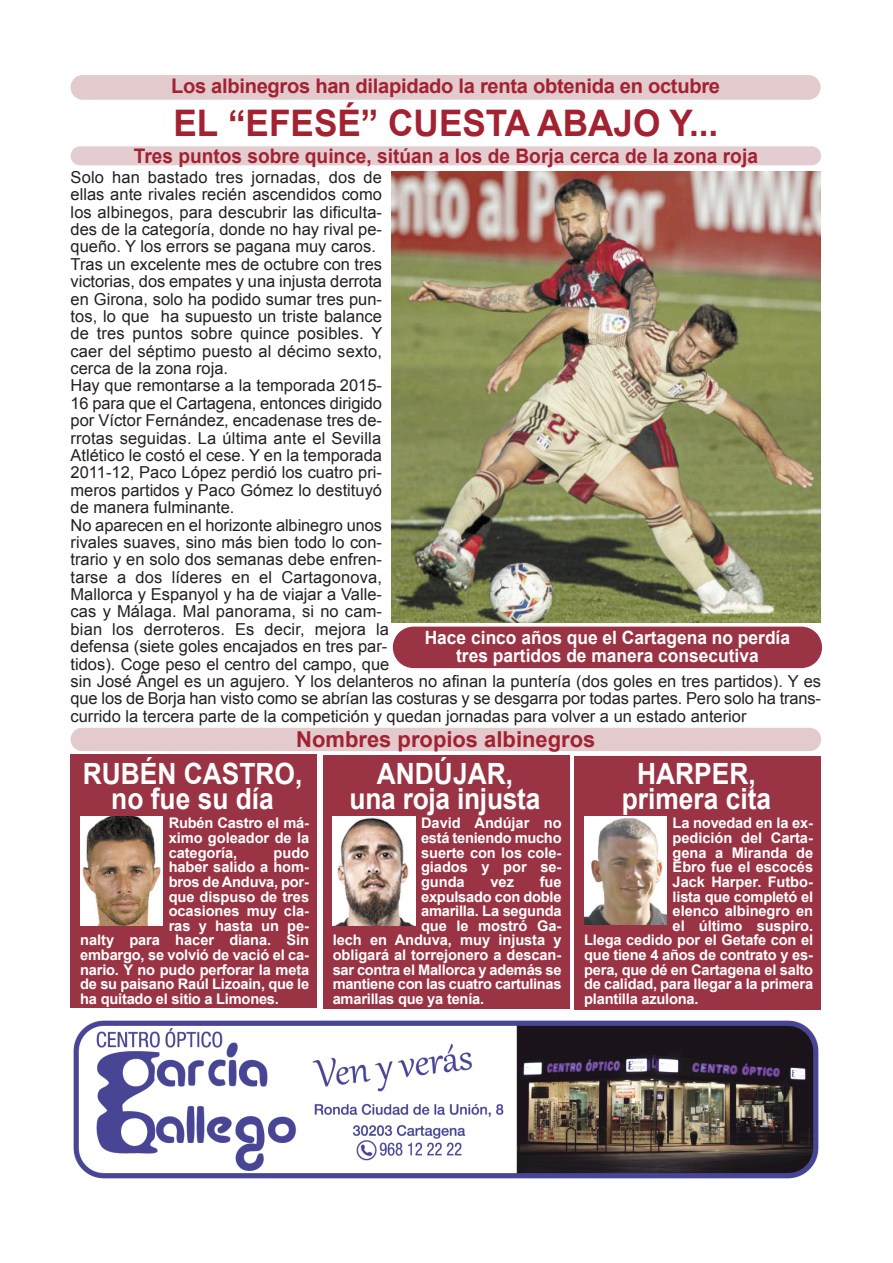
<style>
.page{position:relative;width:893px;height:1263px;background:#fff}
.page>*{position:absolute;margin:0;border:0;box-sizing:border-box;transform-origin:0 0}
.t1{font:700 36.6px "Arial";color:#a22232;scale:.96 1}
.t2{font:700 29.25px/25.7px "Arial";color:#fff;text-align:center;scale:.9 1}
.t3{font:700 21.9px "Arial";color:#a22232}
.t4{font:700 20.1px "Arial";letter-spacing:-.015em;color:#a22232;scale:.95 1}
.t5{font:700 20.1px "Arial";letter-spacing:-.015em;color:#a22232}
.t6{font:700 18.3px/18.3px "Arial";color:#fff;text-align:center;scale:.95 1}
.t7{font:16.5px/17.4px "Arial";color:#232021}
.t8{font:700 14.7px/14.7px "Arial";letter-spacing:-.015em;color:#fff;text-align:justify}
</style>
<div class="page">
<div style="left:71px;top:75px;width:749px;height:25px;background:#e2cacd"></div>
<img style="left:391px;top:171px;width:429px;height:451px">
<div style="left:393px;top:627px;width:429px;height:41px;background:#9a3444"></div>
<div style="left:71px;top:146px;width:750px;height:19px;background:#e4cdd0"></div>
<div style="left:71px;top:754px;width:246px;height:254px;background:#9a3444"></div>
<img style="left:80px;top:817px;width:83px;height:108px">
<div style="left:323px;top:756px;width:246px;height:253px;background:#9a3444"></div>
<img style="left:332px;top:817px;width:83px;height:108px">
<div style="left:574px;top:756px;width:247px;height:254px;background:#9a3444"></div>
<img style="left:584px;top:817px;width:82px;height:108px">
<div style="left:71px;top:728px;width:750px;height:23px;background:#e2cacd"></div>
<img style="left:73px;top:1020px;width:746px;height:159px">
<p class="t5" style="left:171px;top:75px;width:550px">Los albinegros han dilapidado la renta obtenida en octubre</p>
<h1 class="t1" style="left:173px;top:103px;width:569px">EL “EFESÉ” CUESTA ABAJO Y...</h1>
<p class="t4" style="left:134px;top:145px;width:658px">Tres puntos sobre quince, sitúan a los de Borja cerca de la zona roja</p>
<p class="t7" style="left:71px;top:168px;width:752px">Solo han bastado tres jornadas, dos de<br>ellas ante rivales recién ascendidos como<br>los albinegos, para descubrir las dificulta-<br>des de la categoría, donde no hay rival pe-<br>queño. Y los errors se pagana muy caros.<br>Tras un excelente mes de octubre con tres<br>victorias, dos empates y una injusta derrota<br>en Girona, solo ha podido sumar tres pun-<br>tos, lo que ha supuesto un triste balance<br>de tres puntos sobre quince posibles. Y<br>caer del séptimo puesto al décimo sexto,<br>cerca de la zona roja.<br>Hay que remontarse a la temporada 2015-<br>16 para que el Cartagena, entonces dirigido<br>por Víctor Fernández, encadenase tres de-<br>rrotas seguidas. La última ante el Sevilla<br>Atlético le costó el cese. Y en la temporada<br>2011-12, Paco López perdió los cuatro pri-<br>meros partidos y Paco Gómez lo destituyó<br>de manera fulminante.<br>No aparecen en el horizonte albinegro unos<br>rivales suaves, sino más bien todo lo con-<br>trario y en solo dos semanas debe enfren-<br>tarse a dos líderes en el Cartagonova,<br>Mallorca y Espanyol y ha de viajar a Valle-<br>cas y Málaga. Mal panorama, si no cam-<br>bian los derroteros. Es decir, mejora la<br>defensa (siete goles encajados en tres par-<br>tidos). Coge peso el centro del campo, que<br>sin José Ángel es un agujero. Y los delanteros no afinan la puntería (dos goles en tres partidos). Y es que los de Borja han visto como se abrían las costuras y se desgarra por todas partes. Pero solo ha trans&shy;currido la tercera parte de la competición y quedan jornadas para volver a un estado anterior</p>
<p class="t6" style="left:425px;top:628px;width:386px">Hace cinco años que el Cartagena no perdía tres partidos de manera consecutiva</p>
<h3 class="t3" style="left:296px;top:727px;width:300px">Nombres propios albinegros</h3>
<h2 class="t2" style="left:83px;top:761px;width:245px">RUBÉN CASTRO, no fue su día</h2>
<h2 class="t2" style="left:349px;top:761px;width:213px">ANDÚJAR,<br>una roja injusta</h2>
<h2 class="t2" style="left:621px;top:761px;width:167px">HARPER, primera cita</h2>
<p class="t8" style="left:169px;top:816px;width:142px">Rubén Castro el má&shy;ximo goleador de la categoría,</p>
<p class="t8" style="left:273px;top:845px;width:37px">pudo</p>
<p class="t8" style="left:169px;top:860px;width:142px">haber salido a hom-</p>
<p class="t8" style="left:169px;top:874px;width:142px">bros de Anduva, por-</p>
<p class="t8" style="left:169px;top:889px;width:142px">que dispuso de tres</p>
<p class="t8" style="left:169px;top:904px;width:142px">ocasiones muy cla-</p>
<p class="t8" style="left:169px;top:918px;width:142px">ras y hasta un pe-</p>
<p class="t8" style="left:80px;top:933px;width:230px">nalty para hacer diana. Sin</p>
<p class="t8" style="left:80px;top:948px;width:230px">embargo, se volvió de vació el ca-</p>
<p class="t8" style="left:80px;top:962px;width:230px">nario. Y no pudo perforar la meta</p>
<p class="t8" style="left:80px;top:977px;width:230px">de su paisano Raúl Lizoain, que le</p>
<p class="t8" style="left:80px;top:992px;width:200px">ha quitado el sitio a Limones.</p>
<p class="t8" style="left:421px;top:816px;width:142px">David Andújar no está teniendo mucho suerte con los cole&shy;giados y por se&shy;gunda</p>
<p class="t8" style="left:490px;top:874px;width:25px">vez</p>
<p class="t8" style="left:539px;top:874px;width:23px">fue</p>
<p class="t8" style="left:421px;top:889px;width:142px">expulsado con doble</p>
<p class="t8" style="left:421px;top:904px;width:142px">amarilla. La segunda</p>
<p class="t8" style="left:421px;top:918px;width:142px">que le mostró Ga-</p>
<p class="t8" style="left:333px;top:933px;width:230px">lech en Anduva, muy injusta y</p>
<p class="t8" style="left:333px;top:948px;width:230px">obligará al torrejonero a descan-</p>
<p class="t8" style="left:333px;top:962px;width:230px">sar contra el Mallorca y además se</p>
<p class="t8" style="left:333px;top:977px;width:230px">mantiene con las cuatro cartulinas</p>
<p class="t8" style="left:333px;top:992px;width:153px">amarillas que ya tenía.</p>
<p class="t8" style="left:672px;top:816px;width:142px">La novedad en la ex-</p>
<p class="t8" style="left:672px;top:831px;width:142px">pedición del Carta-</p>
<p class="t8" style="left:672px;top:845px;width:142px">gena a Miranda de</p>
<p class="t8" style="left:672px;top:860px;width:142px">Ebro fue el escocés</p>
<p class="t8" style="left:672px;top:874px;width:142px">Jack Harper. Futbo-</p>
<p class="t8" style="left:672px;top:889px;width:142px">lista que completó el</p>
<p class="t8" style="left:672px;top:904px;width:142px">elenco albinegro en</p>
<p class="t8" style="left:672px;top:918px;width:142px">el último suspiro.</p>
<p class="t8" style="left:584px;top:933px;width:230px">Llega cedido por el Getafe con el</p>
<p class="t8" style="left:584px;top:948px;width:230px">que tiene 4 años de contrato y es-</p>
<p class="t8" style="left:584px;top:962px;width:230px">pera, que dé en Cartagena el salto</p>
<p class="t8" style="left:584px;top:977px;width:230px">de calidad, para llegar a la primera</p>
<p class="t8" style="left:584px;top:992px;width:116px">plantilla azulona.</p>
</div>
